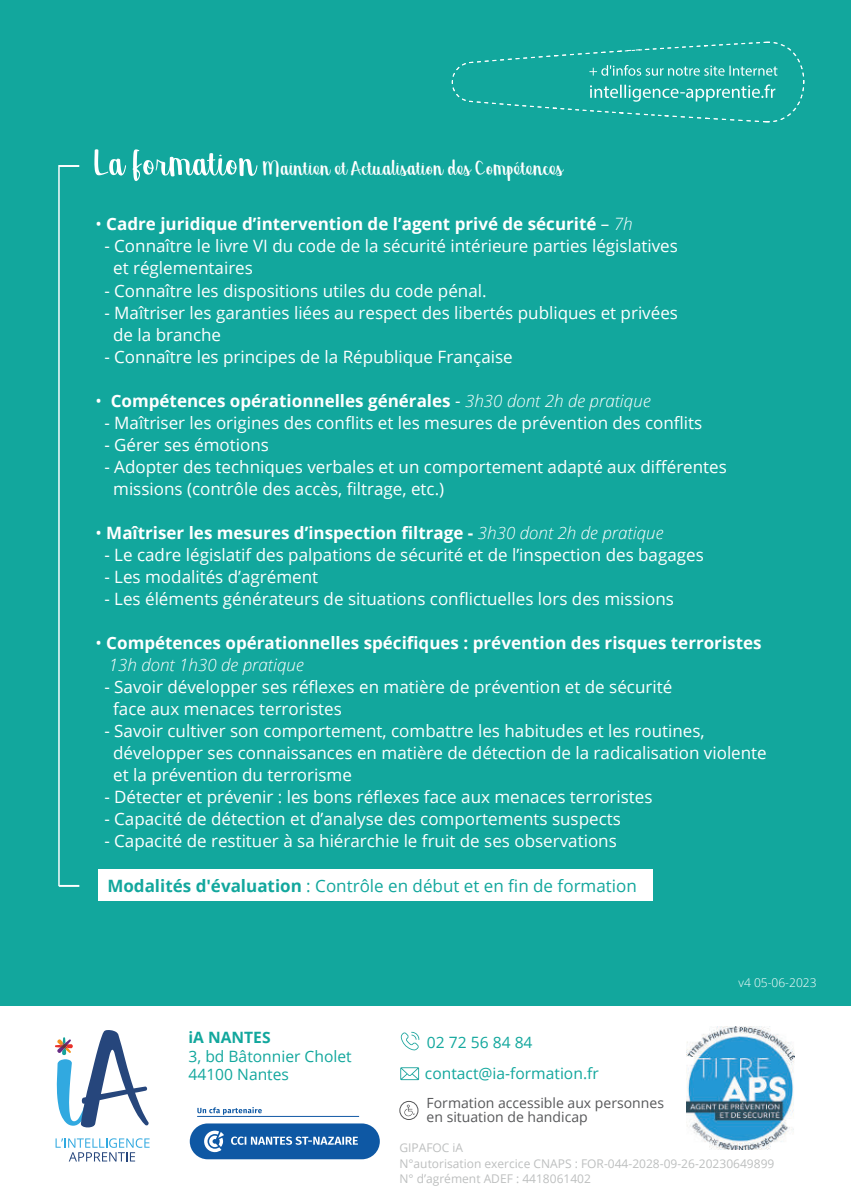
<style>
.page{position:relative;width:851px;height:1191px;background:#fff}
.page>*{position:absolute;margin:0;border:0;box-sizing:border-box;transform-origin:0 0}
.t1{font:30px "Georgina";color:#fff}
.t2{font:17px/22px "Open Sans";color:#fff}
.t3{font:700 17px/22px "Open Sans";color:#fff}
.t4{font:17px "Open Sans";color:#12a79d}
.t5{font:15.6px/18.8px "Open Sans";color:#12a79d}
.t6{font:700 15.6px "Open Sans";color:#12a79d}
.t7{font:14px/14px "Open Sans";color:#57585a}
.t8{font:12px/15.6px "Open Sans";color:#bdbfbf}
.t9{font:300 12px "Open Sans";color:#fff}
.s1{font-size:52.6px}
.s2{font-weight:400}
.s3{font-weight:300;font-style:italic}
.s4{font-weight:700}
</style>
<div class="page">
<div style="left:0;top:0;width:850px;height:1005px;background:#12a79d"></div>
<hr style="left:58px;top:165px;width:2px;height:721px;background:#fff">
<hr style="left:59px;top:165px;width:20px;height:2px;background:#fff">
<svg style="left:451px;top:41px;width:353px;height:82px"></svg>
<div style="left:98px;top:870px;width:554px;height:31px;background:#fff"></div>
<hr style="left:59px;top:885px;width:20px;height:2px;background:#fff">
<div style="left:399px;top:1101px;width:19px;height:19px;border:1px solid #57585a;border-radius:50%"></div>
<svg style="left:404px;top:1104px;width:11px;height:12px"></svg>
<svg style="left:55px;top:1030px;width:94px;height:97px"></svg>
<svg style="left:56px;top:1138px;width:93px;height:23px"></svg>
<svg style="left:400px;top:1031px;width:19px;height:19px"></svg>
<svg style="left:400px;top:1067px;width:19px;height:13px"></svg>
<hr style="left:197px;top:1116px;width:162px;height:1px;background:#1359a5">
<svg style="left:197px;top:1107px;width:65px;height:7px"></svg>
<svg style="left:190px;top:1123px;width:190px;height:36px;background:#3371b2"></svg>
<img style="left:686px;top:1026px;width:108px;height:123px">
<h1 class="t1" style="left:93px;top:147px;width:471px"><span class="s1">La formation</span> Maintien et Actualisation des Compétences</h1>
<p class="t3" style="left:95px;top:215px;width:538px"><span class="s2">•</span> Cadre juridique d’intervention de l’agent privé de sécurité <span class="s2">–</span> <span class="s3">7h</span></p>
<p class="t2" style="left:113px;top:235px;width:566px;text-indent:-9px">- Connaître le livre VI du code de la sécurité intérieure parties législatives et réglementaires</p>
<p class="t2" style="left:104px;top:279px;width:384px">- Connaître les dispositions utiles du code pénal.</p>
<p class="t2" style="left:113px;top:301px;width:566px;text-indent:-9px">- Maîtriser les garanties liées au respect des libertés publiques et privées de la branche</p>
<p class="t2" style="left:104px;top:345px;width:410px">- Connaître les principes de la République Française</p>
<p class="t3" style="left:95px;top:391px;width:556px"><span class="s2">•</span> Compétences opérationnelles générales <span class="s2">-</span> <span class="s3">3h30 dont 2h de pratique</span></p>
<p class="t2" style="left:104px;top:411px;width:599px">- Maîtriser les origines des conflits et les mesures de prévention des conflits</p>
<p class="t2" style="left:104px;top:435px;width:166px">- Gérer ses émotions</p>
<p class="t2" style="left:113px;top:455px;width:615px;text-indent:-9px">- Adopter des techniques verbales et un comportement adapté aux différentes missions (contrôle des accès, filtrage, etc.)</p>
<p class="t3" style="left:95px;top:521px;width:569px"><span class="s2">•</span> Maîtriser les mesures d’inspection filtrage - <span class="s3">3h30 dont 2h de pratique</span></p>
<p class="t2" style="left:104px;top:545px;width:601px">- Le cadre législatif des palpations de sécurité et de l’inspection des bagages</p>
<p class="t2" style="left:104px;top:567px;width:215px">- Les modalités d’agrément</p>
<p class="t2" style="left:104px;top:587px;width:571px">- Les éléments générateurs de situations conflictuelles lors des missions</p>
<p class="t3" style="left:109px;top:631px;width:654px;text-indent:-13px"><span class="s2">•</span> Compétences opérationnelles spécifiques : prévention des risques terroristes<br><span class="s3">13h dont 1h30 de pratique</span></p>
<p class="t2" style="left:113px;top:675px;width:560px;text-indent:-9px">- Savoir développer ses réflexes en matière de prévention et de sécurité face aux menaces terroristes</p>
<p class="t2" style="left:113px;top:721px;width:655px;text-indent:-9px">- Savoir cultiver son comportement, combattre les habitudes et les routines, développer ses connaissances en matière de détection de la radicalisation violente et la prévention du terrorisme</p>
<p class="t2" style="left:104px;top:785px;width:549px">- Détecter et prévenir : les bons réflexes face aux menaces terroristes</p>
<p class="t2" style="left:104px;top:809px;width:518px">- Capacité de détection et d’analyse des comportements suspects</p>
<p class="t2" style="left:104px;top:831px;width:514px">- Capacité de restituer à sa hiérarchie le fruit de ses observations</p>
<p class="t4" style="left:107px;top:873px;width:531px"><span class="s4">Modalités d'évaluation</span> : Contrôle en début et en fin de formation</p>
<p class="t6" style="left:188px;top:1031px;width:84px">iA NANTES</p>
<p class="t5" style="left:188px;top:1048px;width:165px">3, bd Bâtonnier Cholet<br>44100 Nantes</p>
<p class="t5" style="left:425px;top:1029px;width:175px;line-height:30.4px">02 72 56 84 84 contact@ia-formation.fr</p>
<p class="t7" style="left:426px;top:1097px;width:239px">Formation accessible aux personnes en situation de handicap</p>
<p class="t9" style="left:738px;top:978px;width:80px">v4 05-06-2023</p>
<p class="t8" style="left:399px;top:1139px;width:376px">GIPAFOC iA<br>N°autorisation exercice CNAPS : FOR-044-2028-09-26-20230649899<br>N° d’agrément ADEF : 4418061402</p>
</div>
